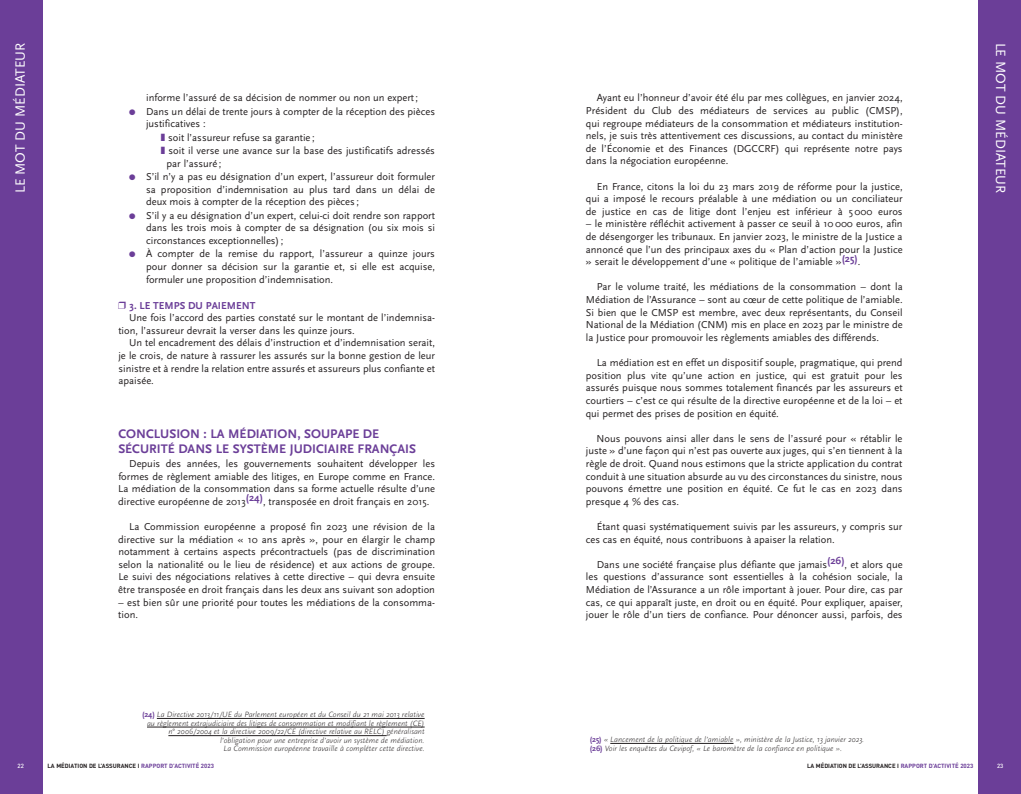
<style>
.page{position:relative;width:1021px;height:794px;background:#fff}
.page>*{position:absolute;margin:0;border:0;box-sizing:border-box;transform-origin:0 0}
.t1{font:14px "Scala Sans";color:#fff}
.t2{font:700 13px/15.6px "Scala Sans";color:#6b3e98}
.t3{font:10.5px/12.6px "Scala Sans";color:#231f20;text-align:justify}
.t4{font:700 10.5px "Scala Sans";color:#6b3e98}
.t5{font:italic 300 8px/8.6px "Scala Sans";color:#231f20;text-align:right}
.t6{font:700 6px "DIN";color:#231f20}
.t7{font:500 6px "DIN";color:#fff}
.s1{color:#6b3e98}
.s2{font-weight:700;font-style:normal;color:#6b3e98}
</style>
<div class="page">
<div style="left:0;top:0;width:43px;height:794px;background:#6b3e98"></div>
<div style="left:978px;top:0;width:42px;height:794px;background:#6b3e98"></div>
<hr style="left:157px;top:718px;width:267px;height:1px;background:#231f20">
<hr style="left:147px;top:727px;width:277px;height:1px;background:#231f20">
<hr style="left:168px;top:735px;width:218px;height:1px;background:#231f20">
<hr style="left:610px;top:743px;width:123px;height:1px;background:#231f20">
<h1 class="t1" style="left:12px;top:193px;width:152px;rotate:-90deg">LE MOT DU MÉDIATEUR</h1>
<h1 class="t1" style="left:1009px;top:43px;width:152px;rotate:90deg">LE MOT DU MÉDIATEUR</h1>
<p class="t3" style="left:146px;top:91px;width:274px">informe l’assuré de sa décision de nommer ou non un expert ;</p>
<p class="t3" style="left:129px;top:105px;width:307px"><span class="s1">●</span> Dans un délai de trente jours à compter de la réception des pièces</p>
<p class="t3" style="left:146px;top:117px;width:61px">justificatives :</p>
<p class="t3" style="left:161px;top:131px;width:155px"><span class="s1">❚</span> soit l’assureur refuse sa garantie ;</p>
<p class="t3" style="left:161px;top:144px;width:275px"><span class="s1">❚</span> soit il verse une avance sur la base des justificatifs adressés</p>
<p class="t3" style="left:167px;top:157px;width:56px">par l’assuré ;</p>
<p class="t3" style="left:146px;top:170px;width:290px;text-indent:-17px"><span class="s1">●</span> S’il n’y a pas eu désignation d’un expert, l’assureur doit formuler sa proposition d’indemnisation au plus tard dans un délai de deux mois à compter de la réception des pièces ;</p>
<p class="t3" style="left:146px;top:209px;width:290px;text-indent:-17px"><span class="s1">●</span> S’il y a eu désignation d’un expert, celui-ci doit rendre son rapport dans les trois mois à compter de sa désignation (ou six mois si circonstances exceptionnelles) ;</p>
<p class="t3" style="left:146px;top:247px;width:290px;text-indent:-17px"><span class="s1">●</span> À compter de la remise du rapport, l’assureur a quinze jours pour donner sa décision sur la garantie et, si elle est acquise, formuler une proposition d’indemnisation.</p>
<p class="t4" style="left:118px;top:299px;width:138px">❒ 3. LE TEMPS DU PAIEMENT</p>
<p class="t3" style="left:129px;top:311px;width:307px">Une fois l’accord des parties constaté sur le montant de l’indemnisa-</p>
<p class="t3" style="left:118px;top:324px;width:238px">tion, l’assureur devrait la verser dans les quinze jours.</p>
<p class="t3" style="left:129px;top:336px;width:307px">Un tel encadrement des délais d’instruction et d’indemnisation serait,</p>
<p class="t3" style="left:118px;top:349px;width:318px">je le crois, de nature à rassurer les assurés sur la bonne gestion de leur</p>
<p class="t3" style="left:118px;top:362px;width:318px">sinistre et à rendre la relation entre assurés et assureurs plus confiante et</p>
<p class="t3" style="left:118px;top:374px;width:37px">apaisée.</p>
<p class="t3" style="left:586px;top:91px;width:318px;text-indent:11px">Ayant eu l’honneur d’avoir été élu par mes collègues, en janvier 2024, Président du Club des médiateurs de services au public (CMSP), qui regroupe médiateurs de la consommation et médiateurs institution&shy;nels, je suis très attentivement ces discussions, au contact du ministère de l’Économie et des Finances (DGCCRF) qui représente notre pays dans la négociation européenne.</p>
<p class="t3" style="left:586px;top:180px;width:318px;text-indent:11px">En France, citons la loi du 23 mars 2019 de réforme pour la justice, qui a imposé le recours préalable à une médiation ou un conciliateur de justice en cas de litige dont l’enjeu est inférieur à 5 000 euros</p>
<p class="t3" style="left:586px;top:217px;width:318px">– le ministère réfléchit activement à passer ce seuil à 10 000 euros, afin de désengorger les tribunaux. En janvier 2023, le ministre de la Justice a annoncé que l’un des principaux axes du « Plan d’action pour la Justice » serait le développement d’une « politique de l’amiable »<sup>(25)</sup>.</p>
<p class="t3" style="left:586px;top:280px;width:318px;text-indent:11px">Par le volume traité, les médiations de la consommation – dont la Médiation de l’Assurance – sont au cœur de cette politique de l’amiable.<br>Si bien que le CMSP est membre, avec deux représentants, du Conseil National de la Médiation (CNM) mis en place en 2023 par le ministre de la Justice pour promouvoir les règlements amiables des différends.</p>
<p class="t3" style="left:585px;top:356px;width:318px;text-indent:11px">La médiation est en effet un dispositif souple, pragmatique, qui prend position plus vite qu’une action en justice, qui est gratuit pour les assurés puisque nous sommes totalement financés par les assureurs et courtiers – c’est ce qui résulte de la directive européenne et de la loi – et qui permet des prises de position en équité.</p>
<p class="t3" style="left:586px;top:432px;width:318px;text-indent:11px">Nous pouvons ainsi aller dans le sens de l’assuré pour « rétablir le juste » d’une façon qui n’est pas ouverte aux juges, qui s’en tiennent à la règle de droit. Quand nous estimons que la stricte application du contrat conduit à une situation absurde au vu des circonstances du sinistre, nous pouvons émettre une position en équité. Ce fut le cas en 2023 dans presque 4 % des cas.</p>
<p class="t3" style="left:585px;top:520px;width:318px;text-indent:11px">Étant quasi systématiquement suivis par les assureurs, y compris sur ces cas en équité, nous contribuons à apaiser la relation.</p>
<p class="t3" style="left:586px;top:558px;width:318px;text-indent:11px">Dans une société française plus défiante que jamais<sup>(26)</sup>, et alors que les questions d’assurance sont essentielles à la cohésion sociale, la Médiation de l’Assurance a un rôle important à jouer. Pour dire, cas par cas, ce qui apparaît juste, en droit ou en équité. Pour expliquer, apaiser, jouer le rôle d’un tiers de confiance. Pour dénoncer aussi, parfois, des</p>
<p class="t2" style="left:118px;top:425px;width:299px">CONCLUSION : LA MÉDIATION, SOUPAPE DE<br>SÉCURITÉ DANS LE SYSTÈME JUDICIAIRE FRANÇAIS</p>
<p class="t3" style="left:118px;top:457px;width:318px;text-indent:11px">Depuis des années, les gouvernements souhaitent développer les formes de règlement amiable des litiges, en Europe comme en France.<br>La médiation de la consommation dans sa forme actuelle résulte d’une directive européenne de 2013<sup>(24)</sup>, transposée en droit français en 2015.</p>
<p class="t3" style="left:118px;top:520px;width:318px;text-indent:11px">La Commission européenne a proposé fin 2023 une révision de la directive sur la médiation « 10 ans après », pour en élargir le champ notamment à certains aspects précontractuels (pas de discrimination selon la nationalité ou le lieu de résidence) et aux actions de groupe.<br>Le suivi des négociations relatives à cette directive – qui devra ensuite être transposée en droit français dans les deux ans suivant son adoption</p>
<p class="t3" style="left:118px;top:595px;width:318px">– est bien sûr une priorité pour toutes les médiations de la consomma&shy;tion.</p>
<p class="t5" style="left:142px;top:710px;width:284px"><span class="s2">(24)</span> La Directive 2013/11/UE du Parlement européen et du Conseil du 21 mai 2013 relative au règlement extrajudiciaire des litiges de consommation et modifiant le règlement (CE) n° 2006/2004 et la directive 2009/22/CE (directive relative au RELC) généralisant l’obligation pour une entreprise d’avoir un système de médiation.<br>La Commission européenne travaille à compléter cette directive.</p>
<p class="t5" style="left:589px;top:735px;width:276px;text-align:left"><span class="s2">(25)</span> « Lancement de la politique de l’amiable », ministère de la Justice, 13 janvier 2023. <span class="s2">(26)</span> Voir les enquêtes du Cevipof, « Le baromètre de la confiance en politique ».</p>
<p class="t7" style="left:17px;top:762px;width:8px">22</p>
<p class="t6" style="left:48px;top:762px;width:168px">LA MÉDIATION DE L’ASSURANCE I <span class="s1">RAPPORT D’ACTIVITÉ 2023</span></p>
<p class="t6" style="left:807px;top:762px;width:168px">LA MÉDIATION DE L’ASSURANCE I <span class="s1">RAPPORT D’ACTIVITÉ 2023</span></p>
<p class="t7" style="left:997px;top:762px;width:8px">23</p>
</div>
